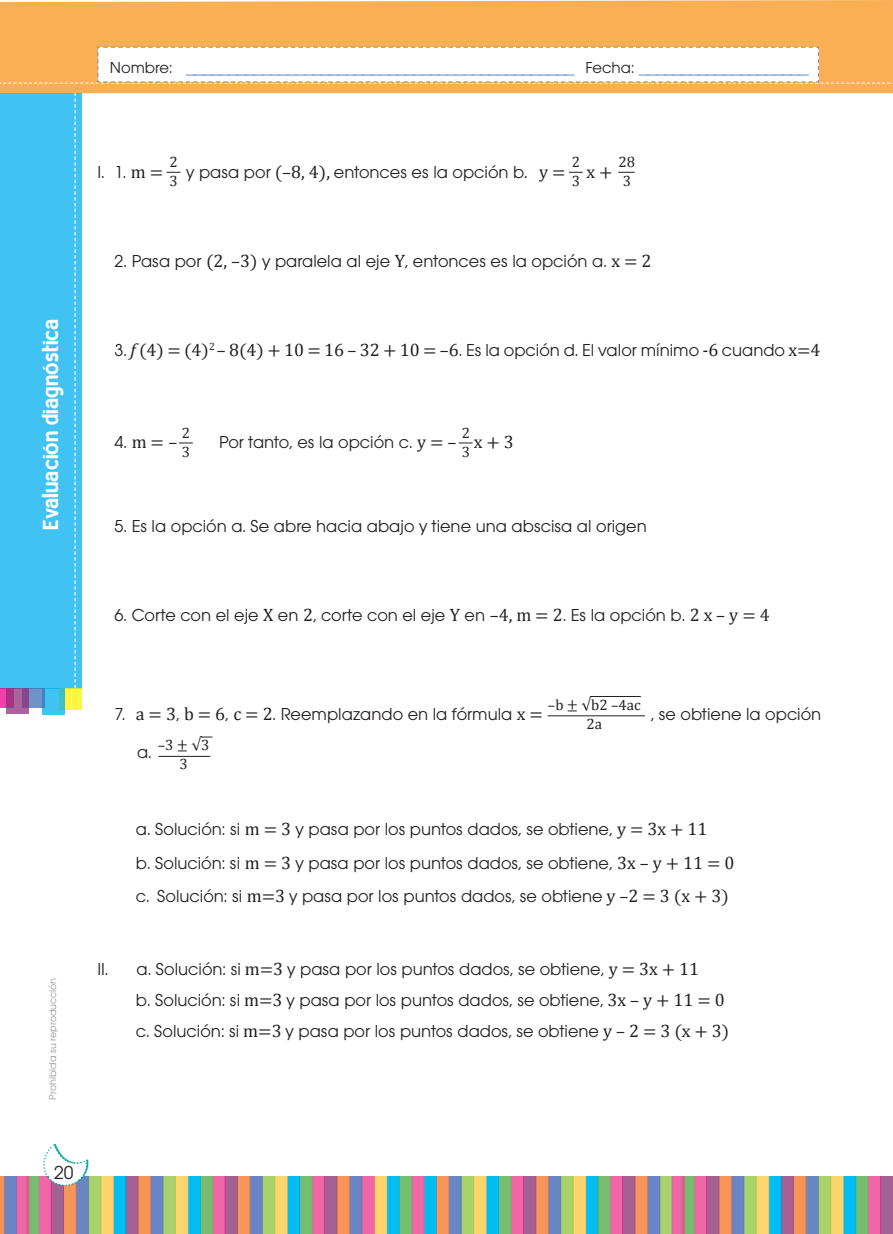
<style>
.page{position:relative;width:893px;height:1234px;background:#fff}
.page>*{position:absolute;margin:0;border:0;box-sizing:border-box;transform-origin:0 0}
.t1{font:21.6px "Milocha";letter-spacing:.01em;color:#fff}
.t2{font:21px "Avant Garde Gothic Itc T";color:#85a2d4}
.t3{font:19.5px "Avant Garde Gothic Itc T";color:#241f1f}
.t4{font:18px/33.8px "Avant Garde Gothic Itc T";color:#241f1f}
.t5{font:15px/19px "Cambria Math";color:#241f1f}
.t6{font:10.5px "Avant Garde Gothic Itc T";color:#969698}
.s1{font-size:16.5px;color:#241f1f}
.s2{font-family:"Cambria Math"}
.s3{font-family:"Cambria";font-style:italic}
.s4{font-family:"Avant Garde Gothic Itc T";font-size:18px}
</style>
<div class="page">
<div style="left:0;top:0;width:892px;height:93px;background:#faaf54"></div>
<img style="left:0;top:1176px;width:892px;height:57px">
<div style="left:0;top:93px;width:81px;height:595px;background:#40c2f3"></div>
<svg style="left:74px;top:92px;width:2px;height:596px"></svg>
<div style="left:0;top:688px;width:13px;height:19px;background:#f240a8"></div>
<div style="left:59px;top:688px;width:22px;height:21px;background:#fff640"></div>
<svg style="left:43px;top:688px;width:22px;height:26px"></svg>
<svg style="left:28px;top:688px;width:17px;height:19px"></svg>
<svg style="left:6px;top:688px;width:22px;height:25px"></svg>
<svg style="left:0;top:46px;width:892px;height:38px"></svg>
<svg style="left:458px;top:442px;width:14px;height:1px"></svg>
<svg style="left:179px;top:442px;width:14px;height:1px"></svg>
<svg style="left:166px;top:172px;width:14px;height:1px"></svg>
<svg style="left:569px;top:172px;width:13px;height:1px"></svg>
<svg style="left:618px;top:172px;width:16px;height:1px"></svg>
<hr style="left:547px;top:715px;width:98px;height:1px;background:#241f1f">
<hr style="left:590px;top:696px;width:50px;height:1px;background:#241f1f">
<hr style="left:158px;top:755px;width:52px;height:1px;background:#241f1f">
<svg style="left:40px;top:1144px;width:49px;height:43px"></svg>
<p class="t2" style="left:110px;top:54px;width:700px"><span class="s1">Nombre:</span> ______________________________________________ <span class="s1">Fecha:</span> ____________________</p>
<p class="t1" style="left:38px;top:530px;width:213px;rotate:-90deg">Evaluación diagnóstica</p>
<p class="t5" style="left:169px;top:152px;width:10px">2<br>3</p>
<p class="t5" style="left:618px;top:152px;width:18px">28<br>3</p>
<p class="t5" style="left:572px;top:152px;width:10px">2<br>3</p>
<p class="t4" style="left:97px;top:155px;width:67px">I. 1. <span class="s2">m =</span></p>
<p class="t4" style="left:186px;top:155px;width:428px">y pasa por <span class="s2">(–8, 4),</span> entonces es la opción b. <span class="s2">y = x +</span></p>
<p class="t4" style="left:115px;top:244px;width:538px">2. Pasa por <span class="s2">(2, –3)</span> y paralela al eje <span class="s2">Y</span>, entonces es la opción a. <span class="s2">x = 2</span></p>
<p class="t4" style="left:115px;top:333px;width:707px">3. <span class="s3">f</span> <span class="s2">(4) = (4)</span><sup>2</sup> <span class="s2">– 8(4) + 10 = 16 – 32 + 10 = –6</span>. Es la opción d. El valor mínimo <span class="s2">-6</span> cuando <span class="s2">x=4</span></p>
<p class="t5" style="left:182px;top:423px;width:10px">2<br>3</p>
<p class="t5" style="left:461px;top:423px;width:10px">2<br>3</p>
<p class="t4" style="left:115px;top:424px;width:64px">4. <span class="s2">m =</span> –</p>
<p class="t4" style="left:219px;top:424px;width:296px">Por tanto, es la opción c. <span class="s2">y = – x + 3</span></p>
<p class="t4" style="left:115px;top:508px;width:533px">5. Es la opción a. Se abre hacia abajo y tiene una abscisa al origen</p>
<p class="t4" style="left:115px;top:597px;width:656px">6. Corte con el eje <span class="s2">X</span> en <span class="s2">2</span>, corte con el eje <span class="s2">Y</span> en <span class="s2">–4, m = 2</span>. Es la opción b. <span class="s2">2 x – y = 4</span></p>
<p class="t6" style="left:47px;top:1099px;width:123px;rotate:-90deg">Prohibida su reproducción</p>
<p class="t5" style="left:548px;top:695px;width:94px;text-align:center">–b ± √b2 –4ac<br>2a</p>
<p class="t4" style="left:115px;top:696px;width:430px">7. <span class="s2">a = 3</span>, <span class="s2">b = 6</span>, <span class="s2">c = 2</span>. Reemplazando en la fórmula <span class="s2">x =</span></p>
<p class="t4" style="left:650px;top:696px;width:172px">, se obtiene la opción</p>
<p class="t5" style="left:179px;top:735px;width:32px;text-indent:-42px"><span class="s4">a.</span> –3 ± √3<br>3</p>
<p class="t4" style="left:136px;top:811px;width:600px">a. Solución: si <span class="s2">m = 3</span> y pasa por los puntos dados, se obtiene, <span class="s2">y = 3x + 11<br></span>b. Solución: si <span class="s2">m = 3</span> y pasa por los puntos dados, se obtiene, <span class="s2">3x – y + 11 = 0 </span>c. Solución: si <span class="s2">m=3</span> y pasa por los puntos dados, se obtiene <span class="s2">y –2 = 3 (x + 3)</span></p>
<p class="t4" style="left:136px;top:952px;width:595px;line-height:31px;text-indent:-39px">II. a. Solución: si <span class="s2">m=3</span> y pasa por los puntos dados, se obtiene, <span class="s2">y = 3x + 11<br></span>b. Solución: si <span class="s2">m=3</span> y pasa por los puntos dados, se obtiene, <span class="s2">3x – y + 11 = 0 </span>c. Solución: si <span class="s2">m=3</span> y pasa por los puntos dados, se obtiene <span class="s2">y – 2 = 3 (x + 3)</span></p>
<p class="t3" style="left:54px;top:1160px;width:21px">20</p>
</div>
